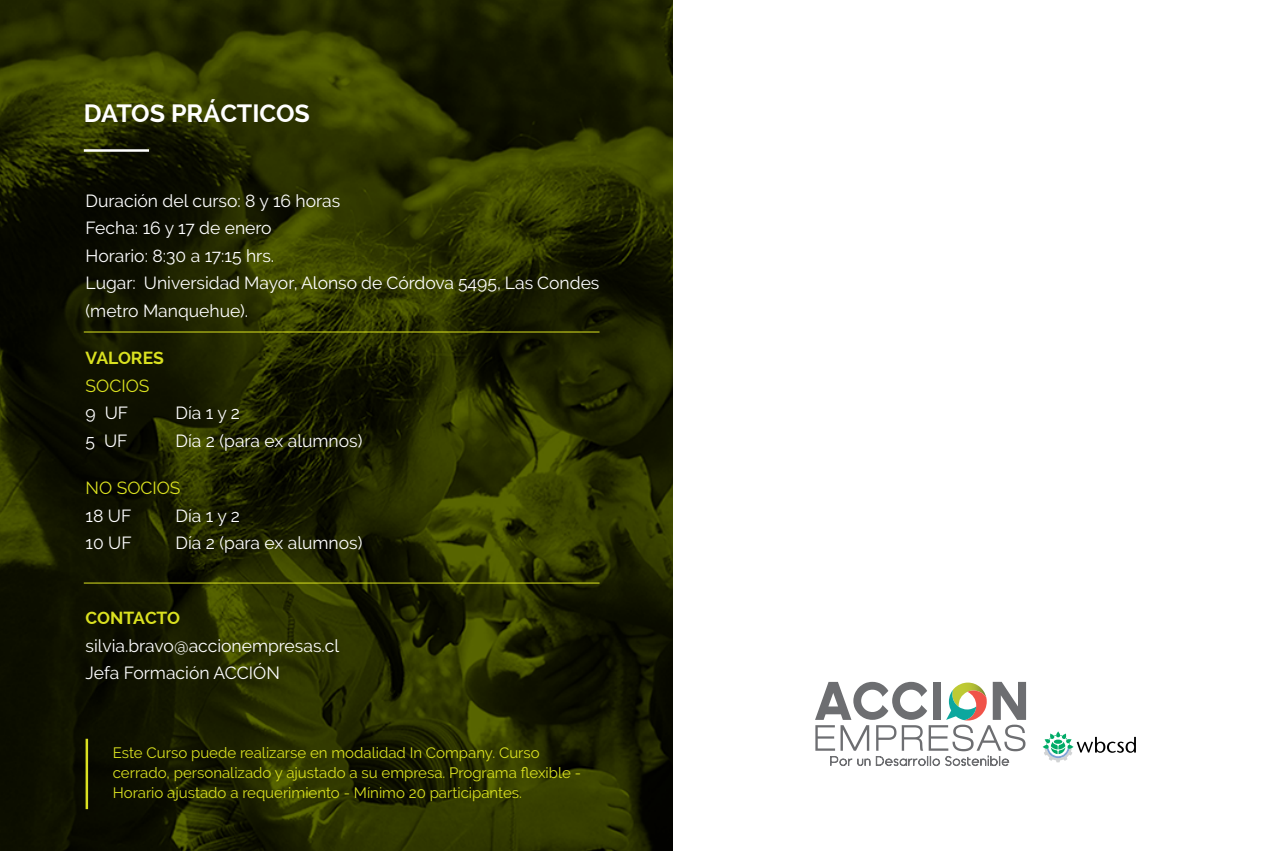
<style>
.page{position:relative;width:1276px;height:851px;background:#fff}
.page>*{position:absolute;margin:0;border:0;box-sizing:border-box;transform-origin:0 0}
.t1{font:700 25px "Raleway";letter-spacing:-.005em;color:#fff}
.t2{font:17.5px/27.5px "Raleway";color:#fff}
.t3{font:700 17.5px "Raleway";letter-spacing:-.005em;color:#dae120}
.t4{font:17.5px "Raleway";color:#dae120}
.t5{font:15px/20px "Raleway";color:#dae120}
</style>
<div class="page">
<img style="left:0;top:0;width:672px;height:850px">
<hr style="left:84px;top:149px;width:65px;height:3px;background:#fff">
<hr style="left:84px;top:331px;width:515px;height:1px;background:#dae120">
<hr style="left:84px;top:582px;width:515px;height:1px;background:#dae120">
<hr style="left:86px;top:738px;width:2px;height:71px;background:#dae120">
<svg style="left:1042px;top:731px;width:94px;height:31px"></svg>
<svg style="left:815px;top:681px;width:211px;height:85px"></svg>
<h1 class="t1" style="left:84px;top:98px;width:228px">DATOS PRÁCTICOS</h1>
<p class="t2" style="left:86px;top:187px;width:515px">Duración del curso: 8 y 16 horas<br>Fecha: 16 y 17 de enero<br>Horario: 8:30 a 17:15 hrs.<br>Lugar: Universidad Mayor, Alonso de Córdova 5495, Las Condes (metro Manquehue).</p>
<p class="t3" style="left:86px;top:348px;width:80px">VALORES</p>
<p class="t4" style="left:86px;top:375px;width:65px">SOCIOS</p>
<p class="t2" style="left:86px;top:399px;width:44px">9 UF</p>
<p class="t2" style="left:176px;top:399px;width:66px">Día 1 y 2</p>
<p class="t2" style="left:86px;top:427px;width:43px">5 UF</p>
<p class="t2" style="left:176px;top:427px;width:188px">Día 2 (para ex alumnos)</p>
<p class="t4" style="left:86px;top:478px;width:96px">NO SOCIOS</p>
<p class="t2" style="left:86px;top:502px;width:47px">18 UF</p>
<p class="t2" style="left:176px;top:502px;width:66px">Día 1 y 2</p>
<p class="t2" style="left:86px;top:529px;width:48px">10 UF</p>
<p class="t2" style="left:176px;top:529px;width:188px">Día 2 (para ex alumnos)</p>
<p class="t3" style="left:86px;top:608px;width:96px">CONTACTO</p>
<p class="t2" style="left:86px;top:631px;width:255px">silvia.bravo@accionempresas.cl<br>Jefa Formación ACCIÓN</p>
<p class="t5" style="left:113px;top:742px;width:470px">Este Curso puede realizarse en modalidad In Company. Curso cerrado, personalizado y ajustado a su empresa. Programa flexible -<br>Horario ajustado a requerimiento - Mínimo 20 participantes.</p>
</div>
